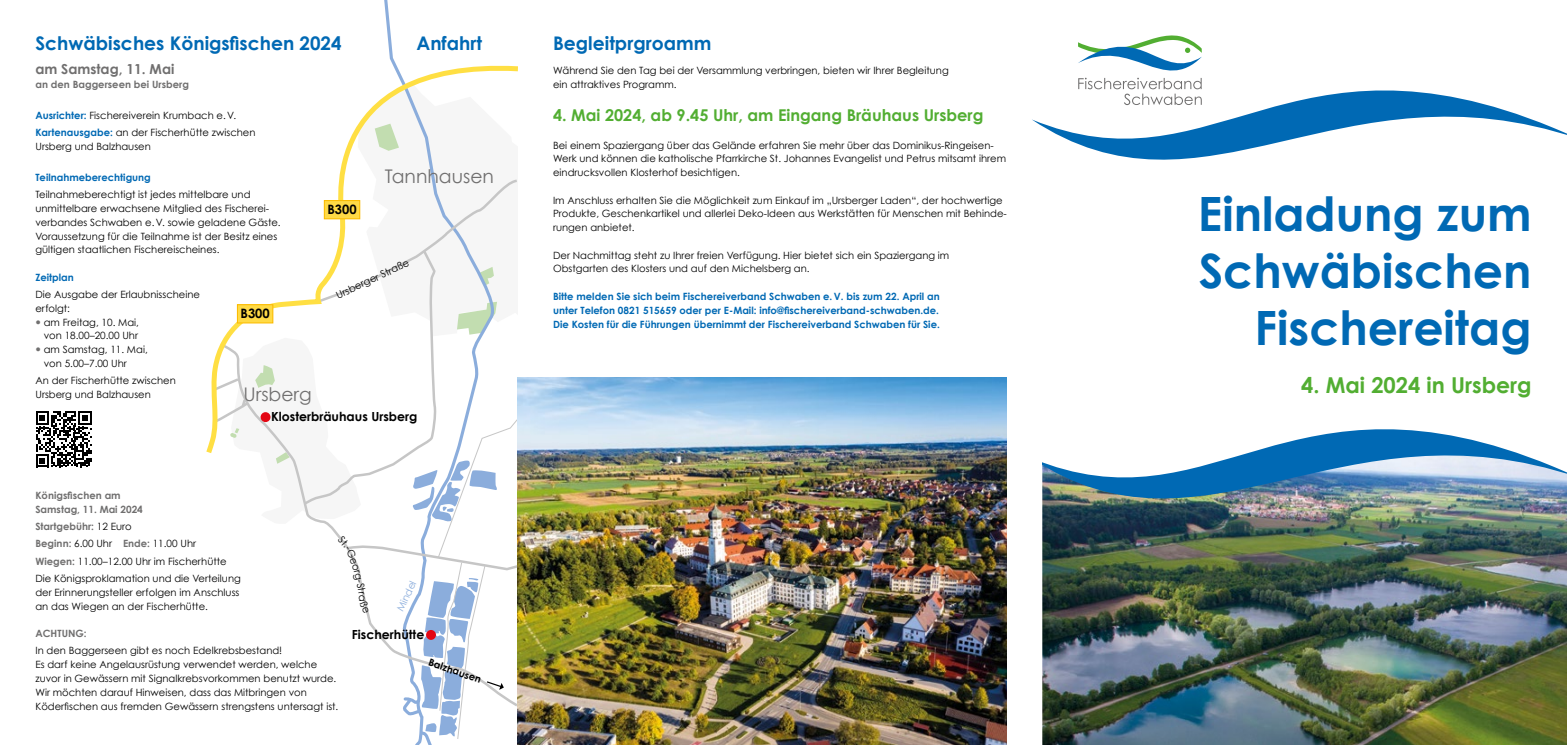
<style>
.page{position:relative;width:1567px;height:745px;background:#fff}
.page>*{position:absolute;margin:0;border:0;box-sizing:border-box;transform-origin:0 0}
.t1{font:700 47.25px/56.8px "Century Gothic";color:#0069b4;text-align:right}
.t2{font:700 21.88px "Century Gothic";color:#52ae32}
.t3{font:700 18.75px "Century Gothic";color:#0069b4}
.t4{font:18.75px "Century Gothic";color:#706f6f}
.t5{font:700 16.25px "Century Gothic";color:#52ae32}
.t6{font:700 13.75px "Century Gothic";color:#706f6f}
.t7{font:700 12.88px "Century Gothic";color:#000}
.t8{font:700 12.5px "Century Gothic";color:#000}
.t9{font:10px/13.8px "Century Gothic";color:#000}
.t10{font:700 10px/13.8px "Century Gothic";color:#0069b4;text-align:justify}
.t11{font:700 10px/13.8px "Century Gothic";color:#706f6f}
.t12{font:700 10px "Century Gothic";color:#000}
.t13{font:10px "Century Gothic";color:#8baddc}
.s1{font-weight:700;color:#0069b4}
.s2{font-weight:700;color:#706f6f}
</style>
<div class="page">
<svg style="left:206px;top:58px;width:311px;height:395px"></svg>
<svg style="left:1032px;top:35px;width:534px;height:125px"></svg>
<img style="left:1042px;top:572px;width:524px;height:172px">
<img style="left:1042px;top:429px;width:524px;height:143px">
<img style="left:517px;top:377px;width:489px;height:367px">
<svg style="left:36px;top:411px;width:56px;height:56px"></svg>
<svg style="left:211px;top:84px;width:306px;height:660px"></svg>
<h3 class="t3" style="left:35px;top:31px;width:308px">Schwäbisches Königsfischen 2024</h3>
<h3 class="t6" style="left:35px;top:60px;width:140px">am Samstag, 11. Mai</h3>
<p class="t11" style="left:35px;top:77px;width:155px">an den Baggerseen bei Ursberg</p>
<p class="t9" style="left:35px;top:106px;width:221px;line-height:17.2px"><span class="s1">Ausrichter:</span> Fischereiverein Krumbach e. V.<br><span class="s1">Kartenausgabe:</span> an der Fischerhütte zwischen</p>
<p class="t9" style="left:35px;top:139px;width:117px">Ursberg und Balzhausen</p>
<p class="t10" style="left:35px;top:170px;width:117px">Teilnahmeberechtigung</p>
<p class="t9" style="left:35px;top:187px;width:247px">Teilnahmeberechtigt ist jedes mittelbare und unmittelbare erwachsene Mitglied des Fischerei&shy;verbandes Schwaben e. V. sowie geladene Gäste.<br>Voraussetzung für die Teilnahme ist der Besitz eines gültigen staatlichen Fischereischeines.</p>
<p class="t10" style="left:35px;top:270px;width:40px">Zeitplan</p>
<p class="t9" style="left:35px;top:287px;width:166px">Die Ausgabe der Erlaubnisscheine</p>
<p class="t9" style="left:35px;top:301px;width:36px">erfolgt:</p>
<p class="t9" style="left:44px;top:315px;width:97px">am Freitag, 10. Mai,</p>
<p class="t9" style="left:44px;top:328px;width:96px">von 18.00–20.00 Uhr</p>
<p class="t9" style="left:44px;top:342px;width:105px">am Samstag, 11. Mai,</p>
<p class="t9" style="left:44px;top:356px;width:85px">von 5.00–7.00 Uhr</p>
<p class="t9" style="left:35px;top:373px;width:142px">An der Fischerhütte zwischen<br>Ursberg und Balzhausen</p>
<h3 class="t3" style="left:416px;top:31px;width:67px">Anfahrt</h3>
<h3 class="t4" style="left:385px;top:164px;width:111px">Tannhausen</h3>
<p class="t7" style="left:327px;top:201px;width:31px">B300</p>
<p class="t9" style="left:334px;top:289px;width:81px;rotate:-25deg">Ursberger Straße</p>
<p class="t7" style="left:240px;top:305px;width:31px">B300</p>
<h3 class="t4" style="left:243px;top:382px;width:70px">Ursberg</h3>
<p class="t8" style="left:271px;top:408px;width:148px">Klosterbräuhaus Ursberg</p>
<p class="t11" style="left:35px;top:488px;width:109px">Königsfischen am<br>Samstag, 11. Mai 2024</p>
<p class="t9" style="left:35px;top:517px;width:207px;line-height:17.2px"><span class="s2">Startgebühr:</span> 12 Euro<br><span class="s2">Beginn:</span> 6.00 Uhr <span class="s2">Ende:</span> 11.00 Uhr<br><span class="s2">Wiegen:</span> 11.00–12.00 Uhr im Fischerhütte Die Königsproklamation und die Verteilung</p>
<p class="t9" style="left:35px;top:584px;width:205px">der Erinnerungsteller erfolgen im Anschluss an das Wiegen an der Fischerhütte.</p>
<p class="t11" style="left:35px;top:626px;width:53px">ACHTUNG:</p>
<p class="t9" style="left:35px;top:643px;width:304px">In den Baggerseen gibt es noch Edelkrebsbestand!<br>Es darf keine Angelausrüstung verwendet werden, welche zuvor in Gewässern mit Signalkrebsvorkommen benutzt wurde.<br>Wir möchten darauf Hinweisen, dass das Mitbringen von Köderfischen aus fremden Gewässern strengstens untersagt ist.</p>
<p class="t13" style="left:394px;top:607px;width:34px;rotate:-65deg">Mindel</p>
<p class="t8" style="left:352px;top:626px;width:74px">Fischerhütte</p>
<p class="t12" style="left:431px;top:655px;width:56px;rotate:19deg">Balzhausen</p>
<h3 class="t3" style="left:553px;top:31px;width:160px">Begleitprgroamm</h3>
<p class="t9" style="left:553px;top:63px;width:397px">Während Sie den Tag bei der Versammlung verbringen, bieten wir Ihrer Begleitung ein attraktives Programm.</p>
<h3 class="t5" style="left:553px;top:105px;width:432px">4. Mai 2024, ab 9.45 Uhr, am Eingang Bräuhaus Ursberg</h3>
<p class="t9" style="left:553px;top:138px;width:454px">Bei einem Spaziergang über das Gelände erfahren Sie mehr über das Dominikus-Ringeisen-<br>Werk und können die katholische Pfarrkirche St. Johannes Evangelist und Petrus mitsamt ihrem eindrucksvollen Klosterhof besichtigen.</p>
<p class="t9" style="left:553px;top:193px;width:455px">Im Anschluss erhalten Sie die Möglichkeit zum Einkauf im „Ursberger Laden“, der hochwertige<br>Produkte, Geschenkartikel und allerlei Deko-Ideen aus Werkstätten für Menschen mit Behinde&shy;rungen anbietet.</p>
<p class="t9" style="left:553px;top:248px;width:398px">Der Nachmittag steht zu Ihrer freien Verfügung. Hier bietet sich ein Spaziergang im<br>Obstgarten des Klosters und auf den Michelsberg an.</p>
<p class="t10" style="left:553px;top:289px;width:388px">Bitte melden Sie sich beim Fischereiverband Schwaben e. V. bis zum 22. April an unter Telefon 0821 515659 oder per E-Mail: info@fischereiverband-schwaben.de.<br>Die Kosten für die Führungen übernimmt der Fischereiverband Schwaben für Sie.</p>
<h1 class="t1" style="left:1197px;top:184px;width:335px">Einladung zum<br>Schwäbischen<br>Fischereitag</h1>
<h2 class="t2" style="left:1301px;top:371px;width:232px">4. Mai 2024 in Ursberg</h2>
</div>
